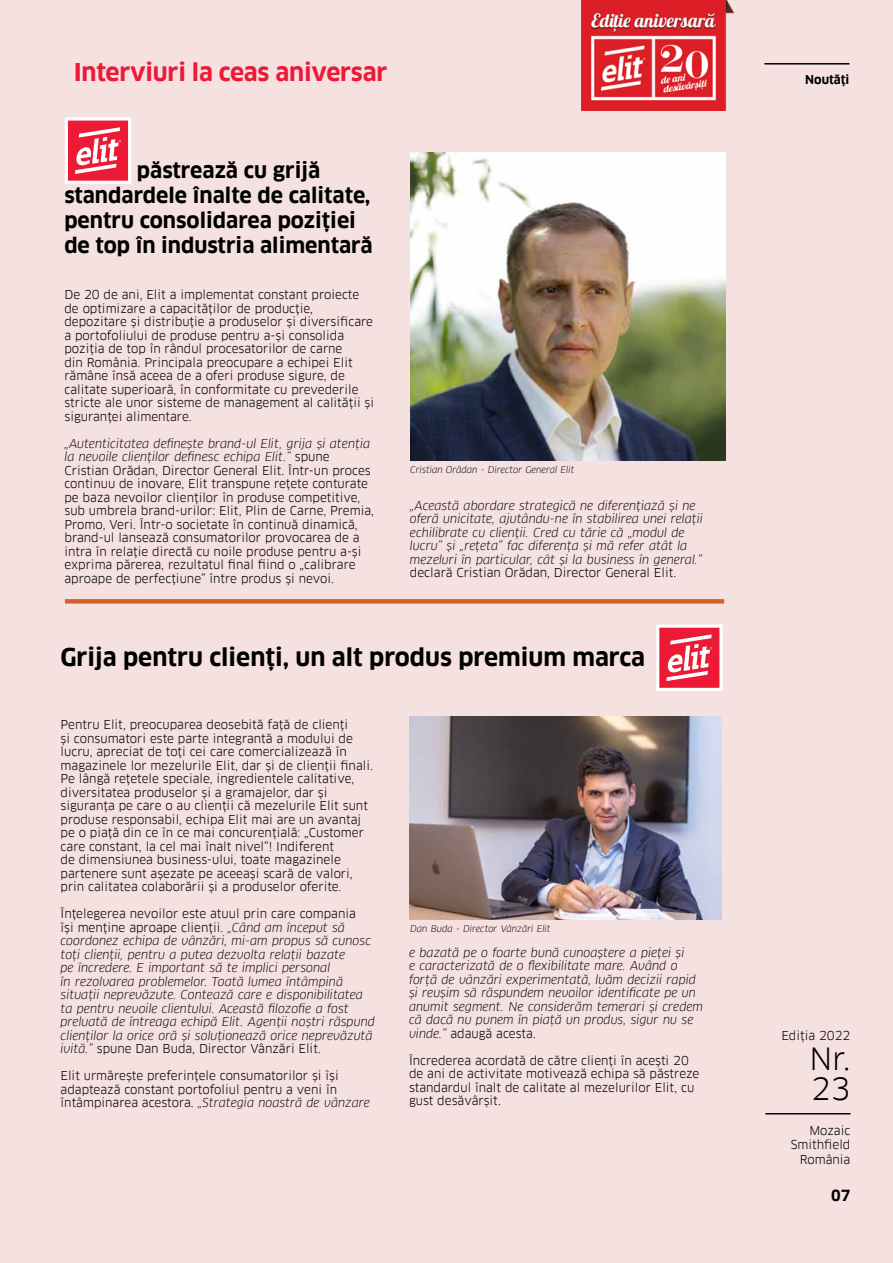
<style>
.page{position:relative;width:893px;height:1263px;background:#f6e1e1}
.page>*{position:absolute;margin:0;border:0;box-sizing:border-box;transform-origin:0 0}
.t1{font:30px/30px "Clan Pro";color:#000}
.t2{font:700 24px "Clan Pro";color:#000}
.t3{font:700 24px "Clan Pro";letter-spacing:-.01em;color:#ec1a37}
.t4{font:700 21px/25.2px "Clan Pro";color:#000}
.t5{font:700 15px "Clan Pro";color:#000}
.t6{font:12px/13.5px "Clan Pro";color:#000}
.t7{font:italic 12px/13.5px "Clan Pro";color:#000}
.t8{font:700 12px "Clan Pro";color:#000}
.t9{font:italic 9px "Clan Pro";color:#000}
.s1{font-style:italic}
.s2{font-style:normal}
</style>
<div class="page">
<hr style="left:764px;top:63px;width:85px;height:2px;background:#000">
<hr style="left:765px;top:1113px;width:85px;height:1px;background:#000">
<div style="left:65px;top:599px;width:659px;height:5px;background:#d36228"></div>
<img style="left:410px;top:152px;width:316px;height:308px">
<img style="left:409px;top:716px;width:312px;height:203px">
<svg style="left:656px;top:624px;width:66px;height:67px"></svg>
<svg style="left:65px;top:117px;width:66px;height:67px"></svg>
<img style="left:582px;top:0;width:153px;height:110px">
<h2 class="t3" style="left:74px;top:58px;width:315px">Interviuri la ceas aniversar</h2>
<h3 class="t4" style="left:64px;top:158px;width:310px;text-indent:73px">păstrează cu grijă standardele înalte de calitate, pentru consolidarea poziției de top în industria alimentară</h3>
<p class="t6" style="left:64px;top:288px;width:311px">De 20 de ani, Elit a implementat constant proiecte de optimizare a capacităților de producție, depozitare și distribuție a produselor și diversificare a portofoliului de produse pentru a-și consolida poziția de top în rândul procesatorilor de carne<br>din România. Principala preocupare a echipei Elit rămâne însă aceea de a oferi produse sigure, de calitate superioară, în conformitate cu prevederile stricte ale unor sisteme de management al calității și siguranței alimentare.</p>
<p class="t6" style="left:64px;top:437px;width:311px"><span class="s1">„Autenticitatea definește brand-ul Elit, grija și atenția la nevoile clienților definesc echipa Elit.”</span> spune Cristian Orădan, Director General Elit. Într-un proces continuu de inovare, Elit transpune rețete conturate pe baza nevoilor clienților în produse competitive, sub umbrela brand-urilor: Elit, Plin de Carne, Premia, Promo, Veri. Într-o societate în continuă dinamică, brand-ul lansează consumatorilor provocarea de a intra în relație directă cu noile produse pentru a-și exprima părerea, rezultatul final fiind o „calibrare aproape de perfecțiune” între produs și nevoi.</p>
<p class="t9" style="left:410px;top:464px;width:166px">Cristian Orădan - Director General Elit</p>
<p class="t7" style="left:410px;top:499px;width:294px">„Această abordare strategică ne diferențiază și ne oferă unicitate, ajutându-ne în stabilirea unei relații echilibrate cu clienții. Cred cu tărie că „modul de lucru” și „rețeta” fac diferența și mă refer atât la mezeluri în particular, cât și la business în general.”</p>
<p class="t6" style="left:410px;top:566px;width:268px">declară Cristian Orădan, Director General Elit.</p>
<h2 class="t2" style="left:60px;top:643px;width:586px">Grija pentru clienți, un alt produs premium marca</h2>
<p class="t6" style="left:61px;top:718px;width:314px">Pentru Elit, preocuparea deosebită față de clienți<br>și consumatori este parte integrantă a modului de lucru, apreciat de toți cei care comercializează în magazinele lor mezelurile Elit, dar și de clienții finali.<br>Pe lângă rețetele speciale, ingredientele calitative, diversitatea produselor și a gramajelor, dar și siguranța pe care o au clienții că mezelurile Elit sunt produse responsabil, echipa Elit mai are un avantaj pe o piață din ce în ce mai concurențială: „Customer care constant, la cel mai înalt nivel”! Indiferent<br>de dimensiunea business-ului, toate magazinele partenere sunt așezate pe aceeași scară de valori, prin calitatea colaborării și a produselor oferite.</p>
<p class="t7" style="left:61px;top:907px;width:316px"><span class="s2">Înțelegerea nevoilor este atuul prin care compania<br>își menține aproape clienții.</span> „Când am început să coordonez echipa de vânzări, mi-am propus să cunosc toți clienții, pentru a putea dezvolta relații bazate<br>pe încredere. E important să te implici personal<br>în rezolvarea problemelor. Toată lumea întâmpină situații neprevăzute. Contează care e disponibilitatea ta pentru nevoile clientului. Această filozofie a fost preluată de întreaga echipă Elit. Agenții noștri răspund clienților la orice oră și soluționează orice neprevăzută ivită.” <span class="s2">spune Dan Buda, Director Vânzări Elit.</span></p>
<p class="t6" style="left:61px;top:1069px;width:311px">Elit urmărește preferințele consumatorilor și își adaptează constant portofoliul pentru a veni în întâmpinarea acestora. <span class="s1">„Strategia noastră de vânzare</span></p>
<p class="t9" style="left:410px;top:923px;width:142px">Dan Buda - Director Vânzări Elit</p>
<p class="t7" style="left:409px;top:945px;width:296px">e bazată pe o foarte bună cunoaștere a pieței și<br>e caracterizată de o flexibilitate mare. Având o forță de vânzări experimentată, luăm decizii rapid și reușim să răspundem nevoilor identificate pe un anumit segment. Ne considerăm temerari și credem că dacă nu punem în piață un produs, sigur nu se vinde.” <span class="s2">adaugă acesta.</span></p>
<p class="t6" style="left:409px;top:1053px;width:292px">Încrederea acordată de către clienți în acești 20 de ani de activitate motivează echipa să păstreze standardul înalt de calitate al mezelurilor Elit, cu gust desăvârșit.</p>
<p class="t8" style="left:805px;top:73px;width:46px">Noutăți</p>
<p class="t6" style="left:781px;top:1029px;width:71px">Ediția 2022</p>
<h1 class="t1" style="left:809px;top:1044px;width:42px">Nr.<br>23</h1>
<p class="t6" style="left:791px;top:1123px;width:61px;line-height:14.4px;text-align:right">Mozaic<br>Smithfield<br>România</p>
<p class="t5" style="left:831px;top:1187px;width:21px">07</p>
</div>
